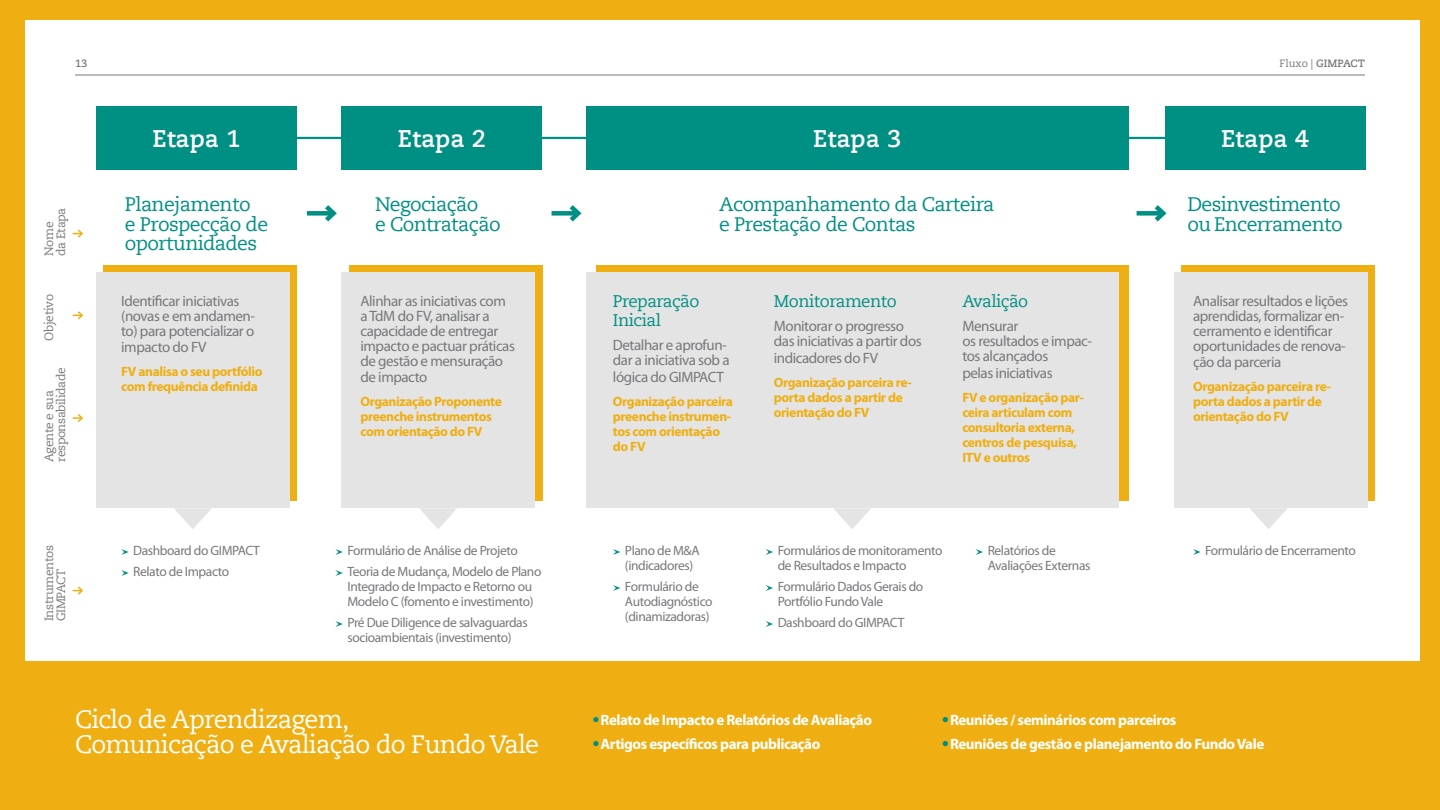
<style>
.page{position:relative;width:1440px;height:810px;background:#efaf12}
.page>*{position:absolute;margin:0;border:0;box-sizing:border-box;transform-origin:0 0}
.t1{font:25.05px/25px "Caecilia LT Pro 55 Roman";letter-spacing:-.03em;color:#fff}
.t2{font:700 24px "Caecilia LT Pro 75";color:#fff}
.t3{font:19.5px/19.5px "Caecilia LT Pro 55 Roman";letter-spacing:-.03em;color:#008f83}
.t4{font:16.8px/19.2px "Caecilia LT Pro 55 Roman";letter-spacing:-.03em;color:#008f83}
.t5{font:15px/15px "Myriad Pro";letter-spacing:-.03em;color:#77787b}
.t6{font:700 15px/24px "Myriad Pro";letter-spacing:-.03em;color:#fff}
.t7{font:13.5px/15px "Myriad Pro";letter-spacing:-.03em;color:#77787b}
.t8{font:700 13.5px/15px "Myriad Pro";letter-spacing:-.03em;color:#efaf12}
.t9{font:12px/12px "Caecilia LT Pro 55 Roman";letter-spacing:-.03em;color:#77787b}
.t10{font:700 10.5px "Caecilia LT Pro 75";color:#77787b}
.s1{font-family:"Caecilia LT Pro 55 Roman";font-weight:400}
</style>
<div class="page">
<div style="left:25px;top:20px;width:1395px;height:770px;background:#fff"></div>
<div style="left:0;top:662px;width:1440px;height:148px;background:#efaf12"></div>
<hr style="left:75px;top:75px;width:1290px;height:1px;background:#77787b">
<hr style="left:225px;top:137px;width:1022px;height:2px;background:#008f83">
<div style="left:104px;top:265px;width:193px;height:236px;background:#efaf12"></div>
<div style="left:349px;top:265px;width:193px;height:236px;background:#efaf12"></div>
<div style="left:1182px;top:265px;width:193px;height:236px;background:#efaf12"></div>
<div style="left:596px;top:265px;width:533px;height:236px;background:#efaf12"></div>
<div style="left:96px;top:106px;width:201px;height:64px;background:#008f83"></div>
<div style="left:342px;top:106px;width:200px;height:64px;background:#008f83"></div>
<div style="left:586px;top:106px;width:543px;height:64px;background:#008f83"></div>
<div style="left:1165px;top:106px;width:200px;height:64px;background:#008f83"></div>
<div style="left:96px;top:272px;width:193px;height:236px;background:#e4e4e4"></div>
<div style="left:342px;top:272px;width:193px;height:236px;background:#e4e4e4"></div>
<div style="left:1174px;top:272px;width:193px;height:236px;background:#e4e4e4"></div>
<div style="left:586px;top:272px;width:532px;height:236px;background:#e4e4e4"></div>
<svg style="left:121px;top:549px;width:8px;height:6px"></svg>
<svg style="left:121px;top:570px;width:8px;height:6px"></svg>
<svg style="left:335px;top:549px;width:8px;height:6px"></svg>
<svg style="left:335px;top:570px;width:8px;height:6px"></svg>
<svg style="left:335px;top:621px;width:8px;height:6px"></svg>
<svg style="left:1193px;top:549px;width:8px;height:6px"></svg>
<svg style="left:613px;top:549px;width:7px;height:6px"></svg>
<svg style="left:613px;top:585px;width:7px;height:6px"></svg>
<svg style="left:766px;top:549px;width:7px;height:6px"></svg>
<svg style="left:766px;top:585px;width:7px;height:6px"></svg>
<svg style="left:766px;top:621px;width:7px;height:6px"></svg>
<svg style="left:976px;top:549px;width:7px;height:6px"></svg>
<svg style="left:174px;top:508px;width:37px;height:21px"></svg>
<svg style="left:419px;top:508px;width:38px;height:21px"></svg>
<svg style="left:1250px;top:508px;width:37px;height:21px"></svg>
<svg style="left:834px;top:508px;width:37px;height:21px"></svg>
<svg style="left:593px;top:717px;width:6px;height:5px"></svg>
<svg style="left:593px;top:741px;width:6px;height:5px"></svg>
<svg style="left:943px;top:717px;width:5px;height:5px"></svg>
<svg style="left:943px;top:741px;width:5px;height:5px"></svg>
<div style="left:307px;top:211px;width:27px;height:5px;background:#008f83"></div>
<svg style="left:320px;top:205px;width:17px;height:17px"></svg>
<svg style="left:73px;top:229px;width:10px;height:9px"></svg>
<svg style="left:73px;top:311px;width:10px;height:9px"></svg>
<svg style="left:73px;top:414px;width:10px;height:8px"></svg>
<svg style="left:73px;top:586px;width:10px;height:9px"></svg>
<div style="left:552px;top:211px;width:26px;height:5px;background:#008f83"></div>
<svg style="left:565px;top:205px;width:17px;height:17px"></svg>
<div style="left:1137px;top:211px;width:26px;height:5px;background:#008f83"></div>
<svg style="left:1150px;top:205px;width:17px;height:17px"></svg>
<p class="t10" style="left:75px;top:56px;width:14px">13</p>
<p class="t10" style="left:1280px;top:56px;width:87px"><span class="s1">Fluxo |</span> GIMPACT</p>
<p class="t9" style="left:43px;top:256px;width:50px;rotate:-90deg">Nome da Etapa</p>
<p class="t9" style="left:43px;top:341px;width:48px;rotate:-90deg">Objetivo</p>
<p class="t9" style="left:43px;top:462px;width:96px;rotate:-90deg">Agente e sua responsabilidade</p>
<p class="t9" style="left:43px;top:621px;width:78px;rotate:-90deg">Instrumentos<br>GIMPACT</p>
<h2 class="t2" style="left:153px;top:122px;width:90px">Etapa 1</h2>
<h2 class="t2" style="left:398px;top:122px;width:90px">Etapa 2</h2>
<h2 class="t2" style="left:813px;top:122px;width:90px">Etapa 3</h2>
<h2 class="t2" style="left:1221px;top:122px;width:90px">Etapa 4</h2>
<h3 class="t3" style="left:125px;top:194px;width:145px">Planejamento<br>e Prospecção de oportunidades</h3>
<p class="t5" style="left:121px;top:293px;width:135px">Identificar iniciativas (novas e em andamen&shy;to) para potencializar o</p>
<p class="t5" style="left:121px;top:340px;width:87px">impacto do FV</p>
<p class="t8" style="left:121px;top:364px;width:143px">FV analisa o seu portfólio com frequência definida</p>
<h3 class="t3" style="left:375px;top:194px;width:127px">Negociação<br>e Contratação</h3>
<h3 class="t3" style="left:1187px;top:194px;width:157px">Desinvestimento ou Encerramento</h3>
<h3 class="t3" style="left:719px;top:194px;width:277px">Acompanhamento da Carteira e Prestação de Contas</h3>
<p class="t5" style="left:360px;top:293px;width:156px">Alinhar as iniciativas com a TdM do FV, analisar a capacidade de entregar impacto e pactuar práticas de gestão e mensuração</p>
<p class="t5" style="left:360px;top:370px;width:68px">de impacto</p>
<p class="t8" style="left:360px;top:394px;width:143px">Organização Proponente preenche instrumentos com orientação do FV</p>
<p class="t4" style="left:613px;top:292px;width:88px">Preparação<br>Inicial</p>
<p class="t5" style="left:613px;top:338px;width:118px">Detalhar e aprofun&shy;dar a iniciativa sob a</p>
<p class="t5" style="left:613px;top:370px;width:112px">lógica do GIMPACT</p>
<p class="t8" style="left:613px;top:394px;width:122px">Organização parceira preenche instrumen&shy;tos com orientação do FV</p>
<p class="t4" style="left:774px;top:292px;width:125px">Monitoramento</p>
<p class="t5" style="left:774px;top:319px;width:149px">Monitorar o progresso das iniciativas a partir dos</p>
<p class="t5" style="left:774px;top:351px;width:106px">indicadores do FV</p>
<p class="t8" style="left:774px;top:375px;width:140px">Organização parceira re&shy;porta dados a partir de orientação do FV</p>
<p class="t4" style="left:962px;top:292px;width:67px">Avalição</p>
<p class="t5" style="left:962px;top:319px;width:131px">Mensurar<br>os resultados e impac&shy;tos alcançados</p>
<p class="t5" style="left:962px;top:366px;width:92px">pelas iniciativas</p>
<p class="t8" style="left:962px;top:390px;width:123px">FV e organização par&shy;ceira articulam com consultoria externa, centros de pesquisa,<br>ITV e outros</p>
<p class="t5" style="left:1193px;top:293px;width:156px">Analisar resultados e lições aprendidas, formalizar en&shy;cerramento e identificar oportunidades de renova-</p>
<p class="t5" style="left:1193px;top:355px;width:90px">ção da parceria</p>
<p class="t8" style="left:1193px;top:379px;width:140px">Organização parceira re&shy;porta dados a partir de orientação do FV</p>
<p class="t7" style="left:133px;top:540px;width:128px;line-height:21px">Dashboard do GIMPACT<br>Relato de Impacto</p>
<p class="t7" style="left:347px;top:540px;width:196px;line-height:21px">Formulário de Análise de Projeto<br>Teoria de Mudança, Modelo de Plano</p>
<p class="t7" style="left:347px;top:579px;width:188px">Integrado de Impacto e Retorno ou<br>Modelo C (fomento e investimento)</p>
<p class="t7" style="left:347px;top:615px;width:182px">Pré Due Diligence de salvaguardas socioambientais (investimento)</p>
<p class="t7" style="left:625px;top:543px;width:76px">Plano de M&amp;A</p>
<p class="t7" style="left:1205px;top:543px;width:152px">Formulário de Encerramento</p>
<p class="t7" style="left:625px;top:555px;width:75px;line-height:21px">(indicadores)<br>Formulário de</p>
<p class="t7" style="left:625px;top:594px;width:89px">Autodiagnóstico (dinamizadoras)</p>
<p class="t7" style="left:778px;top:543px;width:166px">Formulários de monitoramento de Resultados e Impacto</p>
<p class="t7" style="left:778px;top:579px;width:147px">Formulário Dados Gerais do<br>Portfólio Fundo Vale</p>
<p class="t7" style="left:778px;top:615px;width:128px">Dashboard do GIMPACT</p>
<p class="t7" style="left:988px;top:543px;width:104px">Relatórios de<br>Avaliações Externas</p>
<h1 class="t1" style="left:75px;top:706px;width:466px">Ciclo de Aprendizagem,<br>Comunicação e Avaliação do Fundo Vale</h1>
<p class="t6" style="left:601px;top:708px;width:273px">Relato de Impacto e Relatórios de Avaliação<br>Artigos específicos para publicação</p>
<p class="t6" style="left:950px;top:708px;width:316px">Reuniões / seminários com parceiros<br>Reuniões de gestão e planejamento do Fundo Vale</p>
</div>
